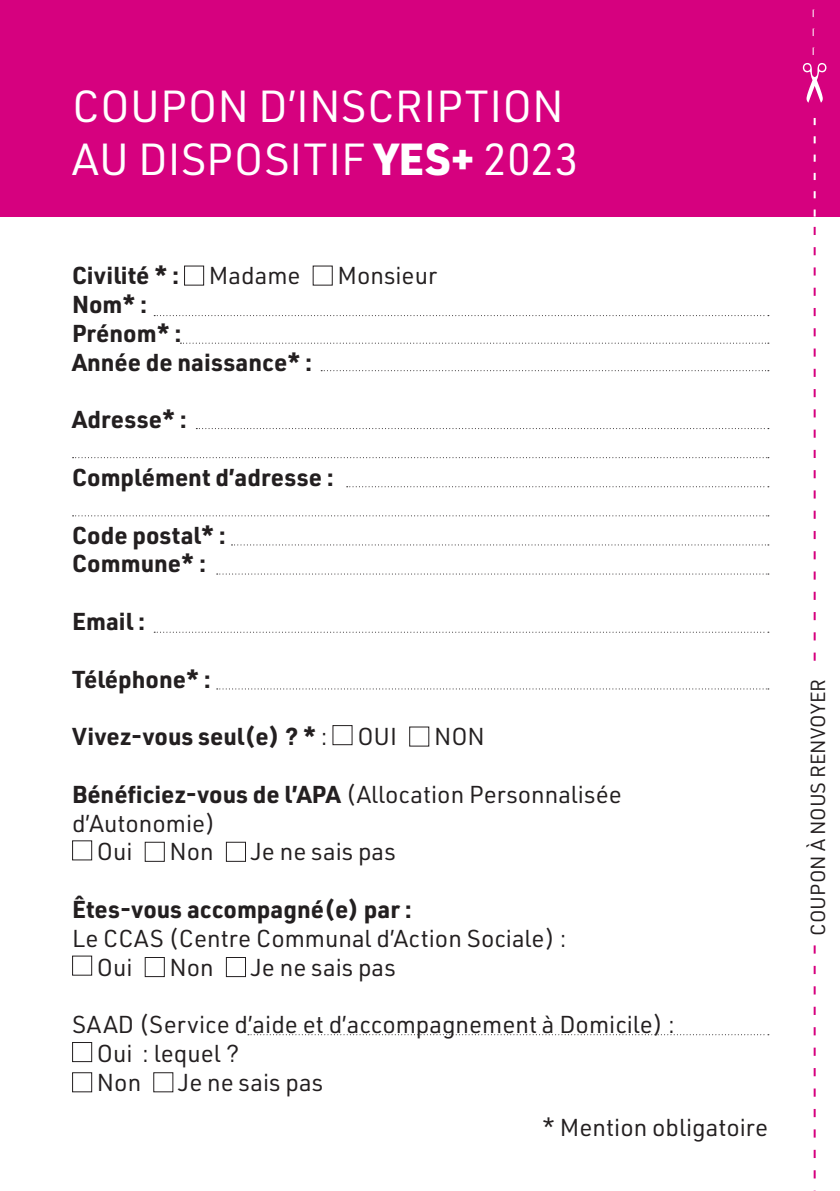
<style>
.page{position:relative;width:840px;height:1191px;background:#fff}
.page>*{position:absolute;margin:0;border:0;box-sizing:border-box;transform-origin:0 0}
.t1{font:44px/52.8px "URWDIN";color:#fff}
.t2{font:24px/28.8px "URWDIN";color:#231f20}
.t3{font:700 24px "URWDIN";color:#231f20}
.t4{font:20px "URWDIN";color:#231f20}
.s1{font-weight:900}
.s2{font-weight:400}
.s3{font-weight:700}
</style>
<div class="page">
<div style="left:0;top:0;width:839px;height:217px;background:#d6017f"></div>
<svg style="left:154px;top:315px;width:614px;height:1px"></svg>
<svg style="left:180px;top:343px;width:588px;height:1px"></svg>
<svg style="left:321px;top:370px;width:447px;height:1px"></svg>
<svg style="left:196px;top:428px;width:572px;height:1px"></svg>
<svg style="left:72px;top:457px;width:696px;height:1px"></svg>
<svg style="left:72px;top:515px;width:696px;height:1px"></svg>
<svg style="left:231px;top:544px;width:537px;height:1px"></svg>
<svg style="left:216px;top:573px;width:552px;height:1px"></svg>
<svg style="left:154px;top:631px;width:614px;height:1px"></svg>
<svg style="left:216px;top:688px;width:552px;height:1px"></svg>
<svg style="left:248px;top:1034px;width:520px;height:1px"></svg>
<svg style="left:346px;top:486px;width:422px;height:1px"></svg>
<div style="left:184px;top:265px;width:20px;height:21px;border:1px solid #231f20"></div>
<div style="left:332px;top:725px;width:20px;height:20px;border:1px solid #231f20"></div>
<div style="left:72px;top:840px;width:20px;height:20px;border:1px solid #231f20"></div>
<div style="left:145px;top:841px;width:20px;height:21px;border:1px solid #231f20"></div>
<div style="left:226px;top:841px;width:20px;height:21px;border:1px solid #231f20"></div>
<div style="left:72px;top:955px;width:20px;height:20px;border:1px solid #231f20"></div>
<div style="left:145px;top:957px;width:20px;height:20px;border:1px solid #231f20"></div>
<div style="left:226px;top:957px;width:20px;height:20px;border:1px solid #231f20"></div>
<div style="left:72px;top:1042px;width:20px;height:20px;border:1px solid #231f20"></div>
<div style="left:72px;top:1072px;width:20px;height:20px;border:1px solid #231f20"></div>
<div style="left:153px;top:1072px;width:20px;height:20px;border:1px solid #231f20"></div>
<svg style="left:813px;top:118px;width:2px;height:99px"></svg>
<svg style="left:802px;top:63px;width:24px;height:40px"></svg>
<svg style="left:813px;top:227px;width:2px;height:433px"></svg>
<svg style="left:812px;top:9px;width:3px;height:46px"></svg>
<svg style="left:813px;top:945px;width:2px;height:246px"></svg>
<p class="t1" style="left:72px;top:79px;width:507px">COUPON D’INSCRIPTION<br>AU DISPOSITIF <span class="s1">YES+</span> 2023</p>
<p class="t3" style="left:72px;top:259px;width:230px">Civilité * : <span class="s2">Madame</span></p>
<p class="t2" style="left:337px;top:260px;width:101px">Monsieur</p>
<p class="t3" style="left:72px;top:288px;width:77px">Nom* :</p>
<p class="t3" style="left:72px;top:317px;width:111px">Prénom* :</p>
<p class="t3" style="left:72px;top:345px;width:241px">Année de naissance* :</p>
<p class="t3" style="left:72px;top:403px;width:116px">Adresse* :</p>
<p class="t3" style="left:72px;top:461px;width:263px">Complément d’adresse :</p>
<p class="t3" style="left:72px;top:518px;width:155px">Code postal* :</p>
<p class="t3" style="left:72px;top:547px;width:135px">Commune* :</p>
<p class="t3" style="left:72px;top:605px;width:75px">Email :</p>
<p class="t3" style="left:72px;top:662px;width:140px">Téléphone* :</p>
<p class="t3" style="left:72px;top:720px;width:326px">Vivez-vous seul(e) ? * <span class="s2">: OUI</span></p>
<p class="t2" style="left:434px;top:721px;width:52px">NON</p>
<p class="t2" style="left:72px;top:779px;width:551px"><span class="s3">Bénéficiez-vous de l’APA</span> (Allocation Personnalisée d’Autonomie)</p>
<p class="t2" style="left:97px;top:836px;width:37px">Oui</p>
<p class="t2" style="left:169px;top:836px;width:46px">Non</p>
<p class="t2" style="left:251px;top:836px;width:146px">Je ne sais pas</p>
<p class="t3" style="left:72px;top:893px;width:341px">Êtes-vous accompagné(e) par :</p>
<p class="t2" style="left:72px;top:923px;width:496px">Le CCAS (Centre Communal d’Action Sociale) :</p>
<p class="t2" style="left:97px;top:952px;width:37px">Oui</p>
<p class="t2" style="left:169px;top:952px;width:46px">Non</p>
<p class="t2" style="left:251px;top:952px;width:146px">Je ne sais pas</p>
<p class="t2" style="left:72px;top:1009px;width:604px">SAAD (Service d’aide et d’accompagnement à Domicile) :</p>
<p class="t2" style="left:97px;top:1038px;width:144px">Oui : lequel ?</p>
<p class="t2" style="left:97px;top:1067px;width:46px">Non</p>
<p class="t2" style="left:178px;top:1067px;width:146px">Je ne sais pas</p>
<p class="t2" style="left:542px;top:1112px;width:227px">* Mention obligatoire</p>
<p class="t4" style="left:804px;top:936px;width:259px;rotate:-90deg">COUPON À NOUS RENVOYER</p>
</div>
